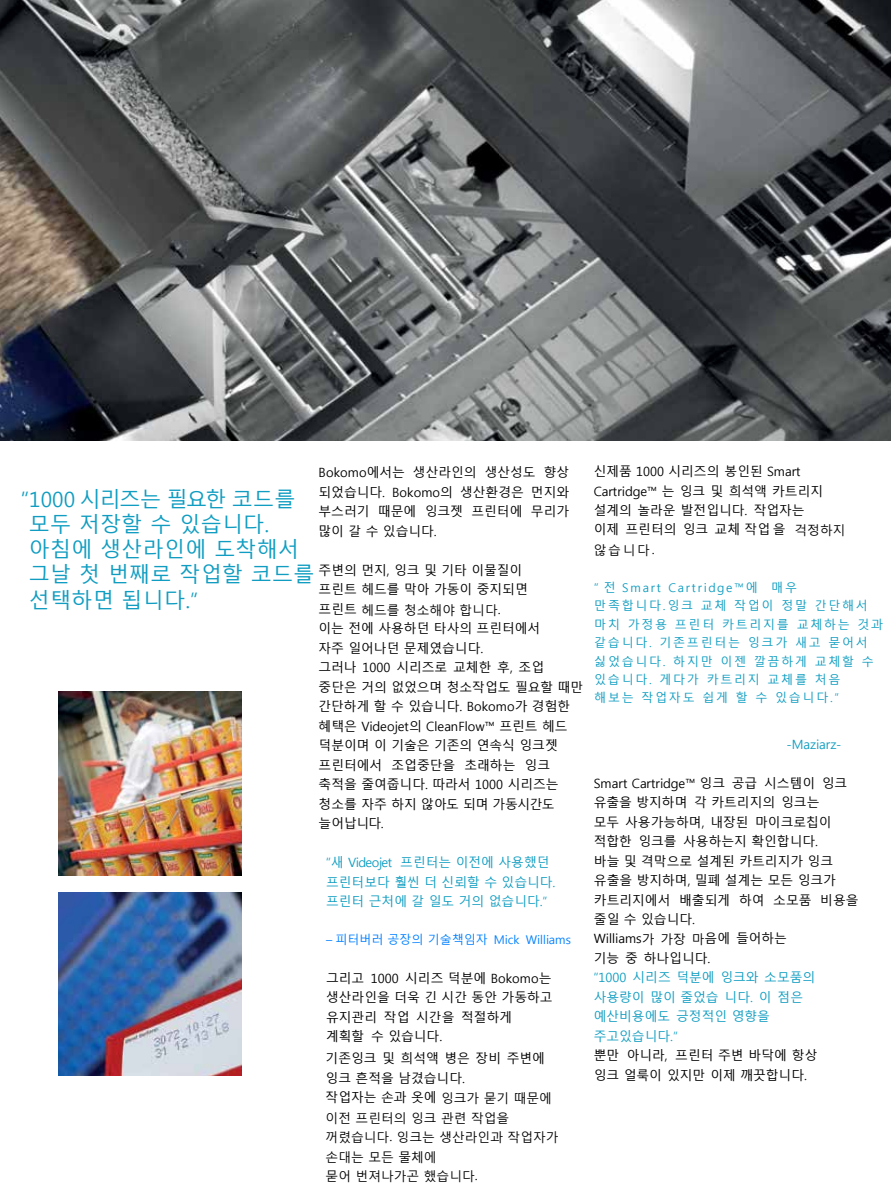
<style>
.page{position:relative;width:891px;height:1188px;background:#fff}
.page>*{position:absolute;margin:0;border:0;box-sizing:border-box;transform-origin:0 0}
.t1{font:21px/25.2px "Malgun Gothic";letter-spacing:.015em;color:#109dc1}
.t2{font:12.75px/19.5px "Malgun Gothic";color:#000}
.t3{font:12.75px/19.5px "Malgun Gothic";color:#109dc1}
.t4{font:12px/18.3px "Malgun Gothic";letter-spacing:.145em;color:#109dc1}
.t5{font:12px "Malgun Gothic";color:#0080ff}
</style>
<div class="page">
<img style="left:0;top:0;width:891px;height:441px">
<img style="left:58px;top:692px;width:184px;height:183px">
<img style="left:58px;top:892px;width:184px;height:184px">
<p class="t2" style="left:319px;top:463px;width:252px;text-align:justify">Bokomo에서는 생산라인의 생산성도 향상 되었습니다. Bokomo의 생산환경은 먼지와 부스러기 때문에 잉크젯 프린터에 무리가 많이 갈 수 있습니다.</p>
<p class="t2" style="left:318px;top:561px;width:266px">주변의 먼지, 잉크 및 기타 이물질이<br>프린트 헤드를 막아 가동이 중지되면<br>프린트 헤드를 청소해야 합니다.<br>이는 전에 사용하던 타사의 프린터에서<br>자주 일어나던 문제였습니다.<br>그러나 1000 시리즈로 교체한 후, 조업 중단은 거의 없었으며 청소작업도 필요할 때만 간단하게 할 수 있습니다. Bokomo가 경험한 혜택은 Videojet의 CleanFlow™ 프린트 헤드 덕분이며 이 기술은 기존의 연속식 잉크젯 프린터에서 조업중단을 초래하는 잉크 축적을 줄여줍니다. 따라서 1000 시리즈는 청소를 자주 하지 않아도 되며 가동시간도 늘어납니다.</p>
<p class="t3" style="left:326px;top:853px;width:231px">“새 Videojet 프린터는 이전에 사용했던 프린터보다 훨씬 더 신뢰할 수 있습니다. 프린터 근처에 갈 일도 거의 없습니다.”</p>
<p class="t5" style="left:326px;top:933px;width:246px">– 피터버러 공장의 기술책임자 Mick Williams</p>
<p class="t2" style="left:326px;top:969px;width:228px">그리고 1000 시리즈 덕분에 Bokomo는 생산라인을 더욱 긴 시간 동안 가동하고 유지관리 작업 시간을 적절하게 계획할 수 있습니다.</p>
<p class="t2" style="left:326px;top:1049px;width:235px">기존잉크 및 희석액 병은 장비 주변에 잉크 흔적을 남겼습니다.<br>작업자는 손과 옷에 잉크가 묻기 때문에 이전 프린터의 잉크 관련 작업을 꺼렸습니다. 잉크는 생산라인과 작업자가 손대는 모든 물체에<br>묻어 번져나가곤 했습니다.</p>
<h1 class="t1" style="left:29px;top:487px;width:287px;text-indent:-8px">“1000 시리즈는 필요한 코드를 모두 저장할 수 있습니다. 아침에 생산라인에 도착해서 그날 첫 번째로 작업할 코드를 선택하면 됩니다.”</h1>
<p class="t2" style="left:594px;top:462px;width:253px">신제품 1000 시리즈의 봉인된 Smart<br>Cartridge™ 는 잉크 및 희석액 카트리지 설계의 놀라운 발전입니다. 작업자는<br>이제 프린터의 잉크 교체 작업 을 걱정하지 않습니다.</p>
<p class="t4" style="left:594px;top:579px;width:291px">“ 전 Smart Cartridge™에 매우 만족합니다.잉크 교체 작업이 정말 간단해서 마치 가정용 프린터 카트리지를 교체하는 것과 같습니다. 기존프린터는 잉크가 새고 묻어서 싫었습니다. 하지만 이젠 깔끔하게 교체할 수 있습니다. 게다가 카트리지 교체를 처음<br>해보는 작업자도 쉽게 할 수 있습니다.”</p>
<p class="t3" style="left:787px;top:735px;width:56px">-Maziarz-</p>
<p class="t2" style="left:594px;top:774px;width:266px">Smart Cartridge™ 잉크 공급 시스템이 잉크 유출을 방지하며 각 카트리지의 잉크는<br>모두 사용가능하며, 내장된 마이크로칩이 적합한 잉크를 사용하는지 확인합니다.<br>바늘 및 격막으로 설계된 카트리지가 잉크 유출을 방지하며, 밀폐 설계는 모든 잉크가 카트리지에서 배출되게 하여 소모품 비용을 줄일 수 있습니다.<br>Williams가 가장 마음에 들어하는<br>기능 중 하나입니다.</p>
<p class="t3" style="left:594px;top:968px;width:223px">“1000 시리즈 덕분에 잉크와 소모품의 사용량이 많이 줄었습 니다. 이 점은 예산비용에도 긍정적인 영향을 주고있습니다.”</p>
<p class="t2" style="left:594px;top:1046px;width:225px">뿐만 아니라, 프린터 주변 바닥에 항상 잉크 얼룩이 있지만 이제 깨끗합니다.</p>
</div>
